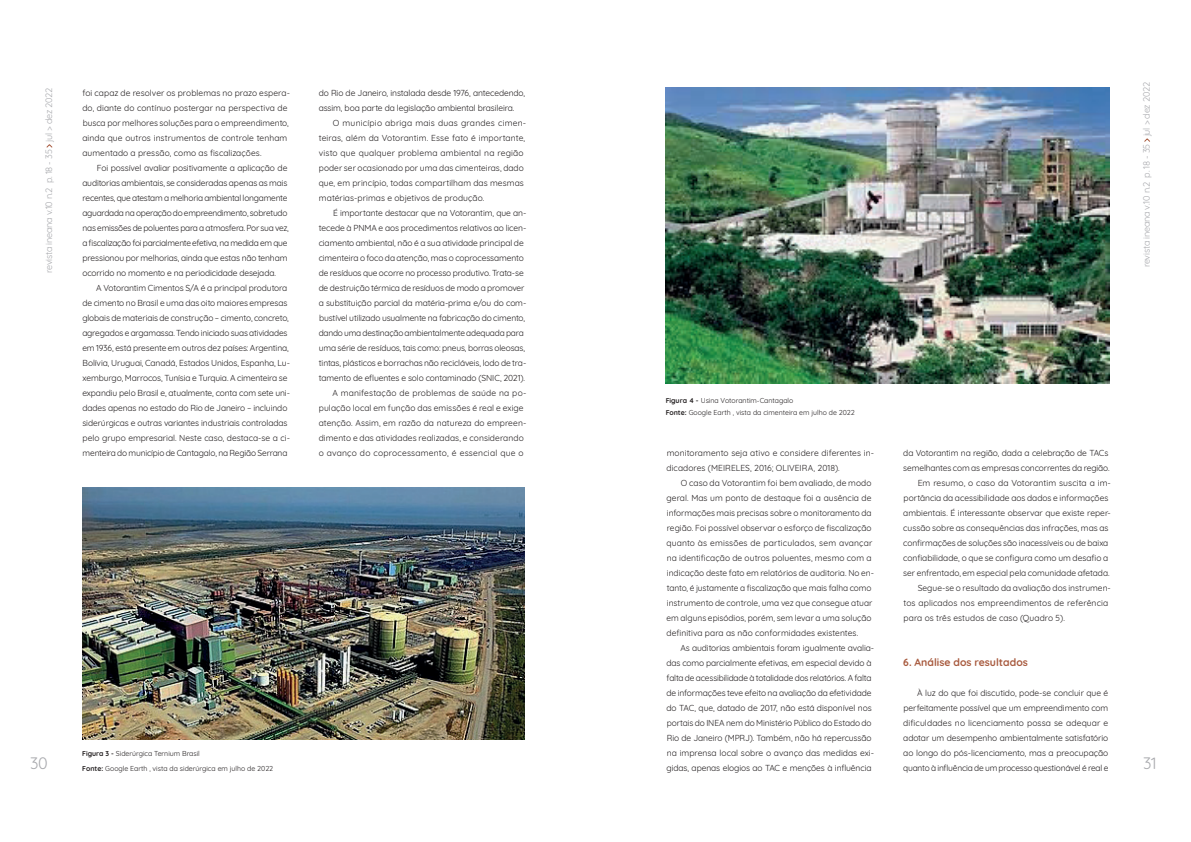
<style>
.page{position:relative;width:1191px;height:842px;background:#fff}
.page>*{position:absolute;margin:0;border:0;box-sizing:border-box;transform-origin:0 0}
.t1{font:16.1px "Quicksand";color:#a8a9ad}
.TÍTULO{font:700 10.5px "Quicksand";color:#a85a3e}
.t2{font:9.1px "Quicksand";letter-spacing:-.025em;color:#a8a9ad}
.TEXTO{font:8.5px/15px "Quicksand";letter-spacing:-.01em;color:#231f20}
.TEXTO-2{font:8.5px/15px "Quicksand";letter-spacing:.01em;color:#231f20}
.LEGENDA{font:7px "Quicksand";color:#231f20}
.s1{font-weight:700}
</style>
<div class="page">
<svg style="left:1144px;top:138px;width:6px;height:4px"></svg>
<svg style="left:46px;top:144px;width:7px;height:4px"></svg>
<img style="left:665px;top:88px;width:444px;height:295px">
<img style="left:82px;top:487px;width:442px;height:253px">
<p class="t2" style="left:1139px;top:267px;width:187px;rotate:-90deg">revista ineana v.10 n.2 p. 18 - 35 jul &gt; dez 2022</p>
<p class="t2" style="left:42px;top:273px;width:187px;rotate:-90deg">revista ineana v.10 n.2 p. 18 - 35 jul &gt; dez 2022</p>
<p class="TEXTO" style="left:82px;top:85px;width:209px">foi capaz de resolver os problemas no prazo espera&shy;do, diante do contínuo postergar na perspectiva de busca por melhores soluções para o empreendimento, ainda que outros instrumentos de controle tenham aumentado a pressão, como as fiscalizações.</p>
<p class="TEXTO" style="left:82px;top:160px;width:208px;text-indent:14px">Foi possível avaliar positivamente a aplicação de auditorias ambientais, se consideradas apenas as mais recentes, que atestam a melhoria ambiental longamente aguardada na operação do empreendimento, sobretudo nas emissões de poluentes para a atmosfera. Por sua vez, a fiscalização foi parcialmente efetiva, na medida em que pressionou por melhorias, ainda que estas não tenham ocorrido no momento e na periodicidade desejada.</p>
<p class="TEXTO" style="left:82px;top:280px;width:209px;text-indent:14px">A Votorantim Cimentos S/A é a principal produtora de cimento no Brasil e uma das oito maiores empresas globais de materiais de construção – cimento, concreto, agregados e argamassa. Tendo iniciado suas atividades em 1936, está presente em outros dez países: Argentina, Bolívia, Uruguai, Canadá, Estados Unidos, Espanha, Lu&shy;xemburgo, Marrocos, Tunísia e Turquia. A cimenteira se expandiu pelo Brasil e, atualmente, conta com sete uni&shy;dades apenas no estado do Rio de Janeiro – incluindo siderúrgicas e outras variantes industriais controladas pelo grupo empresarial. Neste caso, destaca-se a ci&shy;menteira do município de Cantagalo, na Região Serrana</p>
<p class="TEXTO" style="left:319px;top:85px;width:208px">do Rio de Janeiro, instalada desde 1976, antecedendo, assim, boa parte da legislação ambiental brasileira.</p>
<p class="TEXTO-2" style="left:319px;top:115px;width:209px;text-indent:14px">O município abriga mais duas grandes cimen&shy;teiras, além da Votorantim. Esse fato é importante, visto que qualquer problema ambiental na região poder ser ocasionado por uma das cimenteiras, dado que, em princípio, todas compartilham das mesmas matérias-primas e objetivos de produção.</p>
<p class="TEXTO" style="left:319px;top:205px;width:209px;text-indent:14px">É importante destacar que na Votorantim, que an&shy;tecede à PNMA e aos procedimentos relativos ao licen&shy;ciamento ambiental, não é a sua atividade principal de cimenteira o foco da atenção, mas o coprocessamento de resíduos que ocorre no processo produtivo. Trata-se de destruição térmica de resíduos de modo a promover a substituição parcial da matéria-prima e/ou do com&shy;bustível utilizado usualmente na fabricação do cimento, dando uma destinação ambientalmente adequada para uma série de resíduos, tais como: pneus, borras oleosas, tintas, plásticos e borrachas não recicláveis, lodo de tra&shy;tamento de efluentes e solo contaminado (SNIC, 2021).</p>
<p class="TEXTO-2" style="left:319px;top:385px;width:209px;text-indent:14px">A manifestação de problemas de saúde na po&shy;pulação local em função das emissões é real e exige atenção. Assim, em razão da natureza do empreen&shy;dimento e das atividades realizadas, e considerando o avanço do coprocessamento, é essencial que o</p>
<p class="LEGENDA" style="left:665px;top:395px;width:129px"><span class="s1">Figura 4 -</span> Usina Votorantim-Cantagalo</p>
<p class="LEGENDA" style="left:665px;top:407px;width:191px"><span class="s1">Fonte:</span> Google Earth , vista da cimenteira em julho de 2022</p>
<p class="TEXTO-2" style="left:666px;top:445px;width:209px">monitoramento seja ativo e considere diferentes in&shy;dicadores (MEIRELES, 2016; OLIVEIRA, 2018).</p>
<p class="TEXTO" style="left:666px;top:475px;width:209px;text-indent:14px">O caso da Votorantim foi bem avaliado, de modo geral. Mas um ponto de destaque foi a ausência de informações mais precisas sobre o monitoramento da região. Foi possível observar o esforço de fiscalização quanto às emissões de particulados, sem avançar na identificação de outros poluentes, mesmo com a indicação deste fato em relatórios de auditoria. No en&shy;tanto, é justamente a fiscalização que mais falha como instrumento de controle, uma vez que consegue atuar em alguns episódios, porém, sem levar a uma solução definitiva para as não conformidades existentes.</p>
<p class="TEXTO" style="left:666px;top:640px;width:209px;text-indent:14px">As auditorias ambientais foram igualmente avalia&shy;das como parcialmente efetivas, em especial devido à falta de acessibilidade à totalidade dos relatórios. A falta de informações teve efeito na avaliação da efetividade do TAC, que, datado de 2017, não está disponível nos portais do INEA nem do Ministério Público do Estado do Rio de Janeiro (MPRJ). Também, não há repercussão na imprensa local sobre o avanço das medidas exi&shy;gidas, apenas elogios ao TAC e menções à influência</p>
<p class="TEXTO" style="left:903px;top:445px;width:208px">da Votorantim na região, dada a celebração de TACs semelhantes com as empresas concorrentes da região.</p>
<p class="TEXTO" style="left:903px;top:475px;width:209px;text-indent:14px">Em resumo, o caso da Votorantim suscita a im&shy;portância da acessibilidade aos dados e informações ambientais. É interessante observar que existe reper&shy;cussão sobre as consequências das infrações, mas as confirmações de soluções são inacessíveis ou de baixa confiabilidade, o que se configura como um desafio a ser enfrentado, em especial pela comunidade afetada.</p>
<p class="TEXTO" style="left:903px;top:580px;width:209px;text-indent:14px">Segue-se o resultado da avaliação dos instrumen&shy;tos aplicados nos empreendimentos de referência para os três estudos de caso (Quadro 5).</p>
<p class="TÍTULO" style="left:903px;top:654px;width:126px">6. Análise dos resultados</p>
<p class="TEXTO" style="left:903px;top:685px;width:207px;text-align:justify;text-indent:14px">À luz do que foi discutido, pode-se concluir que é perfeitamente possível que um empreendimento com dificuldades no licenciamento possa se adequar e adotar um desempenho ambientalmente satisfatório ao longo do pós-licenciamento, mas a preocupação quanto à influência de um processo questionável é real e</p>
<p class="LEGENDA" style="left:82px;top:748px;width:119px"><span class="s1">Figura 3 -</span> Siderúrgica Ternium Brasil</p>
<p class="LEGENDA" style="left:82px;top:763px;width:192px"><span class="s1">Fonte:</span> Google Earth , vista da siderúrgica em julho de 2022</p>
<h1 class="t1" style="left:30px;top:751px;width:19px">30</h1>
<h1 class="t1" style="left:1143px;top:751px;width:15px">31</h1>
</div>
